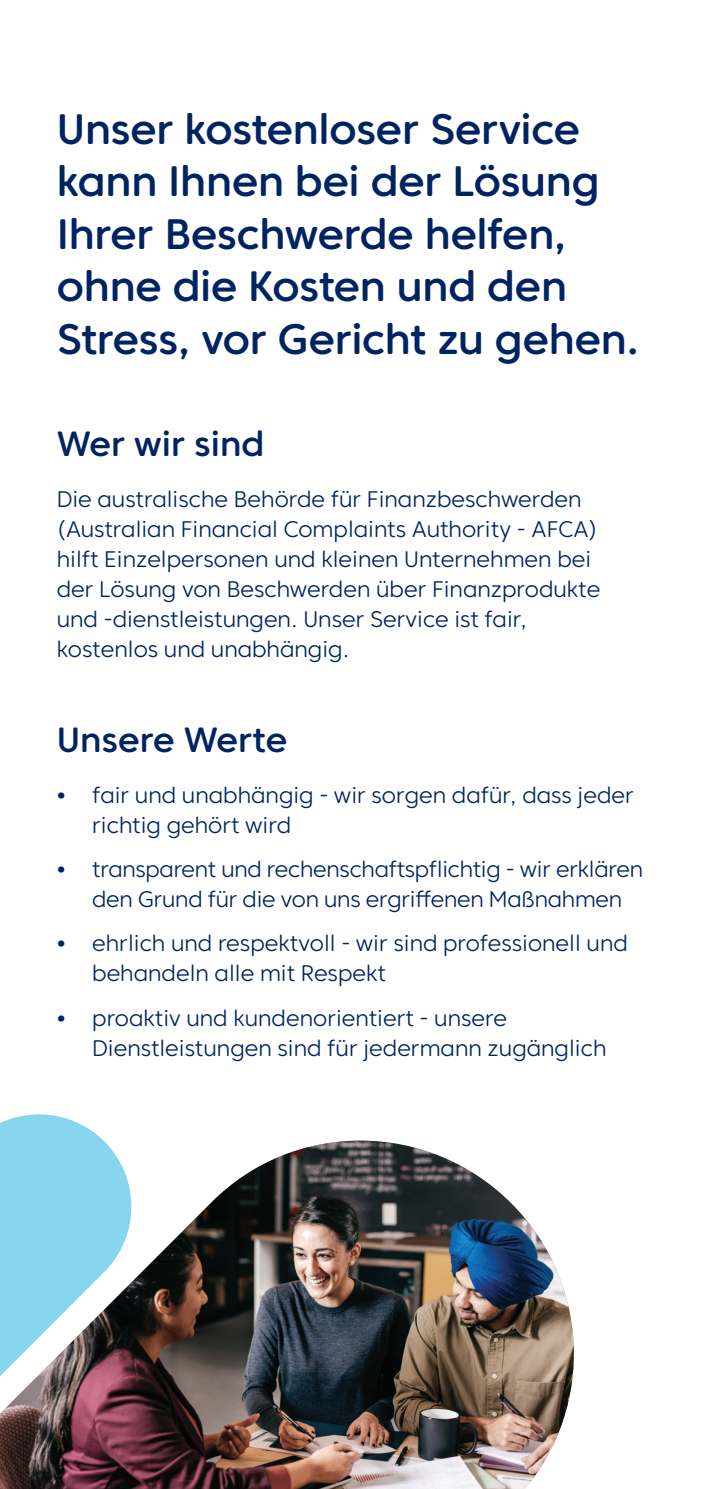
<style>
.page{position:relative;width:713px;height:1489px;background:#fff}
.page>*{position:absolute;margin:0;border:0;box-sizing:border-box;transform-origin:0 0}
.t1{font:500 42.5px/52.5px "Core Sans CR 55";letter-spacing:-.005em;color:#002361}
.t2{font:500 35px "Core Sans CR 55";color:#002361}
.t3{font:300 22.5px/30px "Core Sans CR 35";color:#002361}
.s1{font-family:"Core Sans CR 65";font-weight:700}
</style>
<div class="page">
<img style="left:0;top:1140px;width:574px;height:348px">
<svg style="left:0;top:1114px;width:140px;height:283px"></svg>
<h1 class="t1" style="left:57px;top:102px;width:583px">Unser kostenloser Service kann Ihnen bei der Lösung<br>Ihrer Beschwerde helfen, ohne die Kosten und den<br>Stress, vor Gericht zu gehen.</h1>
<h2 class="t2" style="left:57px;top:421px;width:209px">Wer wir sind</h2>
<p class="t3" style="left:57px;top:484px;width:545px">Die australische Behörde für Finanzbeschwerden (Australian Financial Complaints Authority - AFCA) hilft Einzelpersonen und kleinen Unternehmen bei der Lösung von Beschwerden über Finanzprodukte und -dienstleistungen. Unser Service ist fair, kostenlos und unabhängig.</p>
<h2 class="t2" style="left:57px;top:717px;width:232px">Unsere Werte</h2>
<p class="t3" style="left:92px;top:779px;width:543px;text-indent:-35px"><span class="s1">•</span> fair und unabhängig - wir sorgen dafür, dass jeder richtig gehört wird</p>
<p class="t3" style="left:92px;top:854px;width:552px;text-indent:-35px"><span class="s1">•</span> transparent und rechenschaftspflichtig - wir erklären den Grund für die von uns ergriffenen Maßnahmen</p>
<p class="t3" style="left:92px;top:928px;width:537px;text-indent:-35px"><span class="s1">•</span> ehrlich und respektvoll - wir sind professionell und behandeln alle mit Respekt</p>
<p class="t3" style="left:92px;top:1002px;width:515px;text-indent:-35px"><span class="s1">•</span> proaktiv und kundenorientiert - unsere<br>Dienstleistungen sind für jedermann zugänglich</p>
</div>
